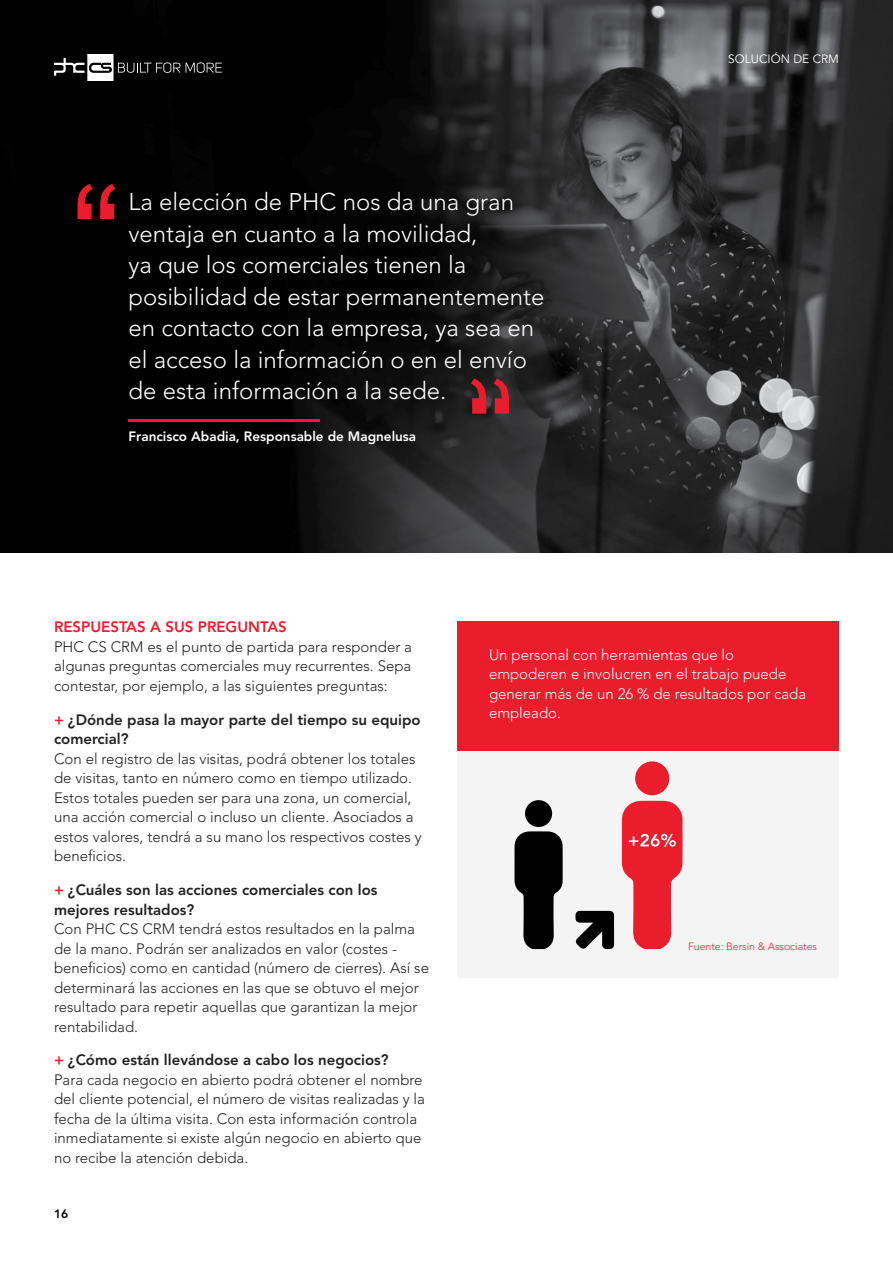
<style>
.page{position:relative;width:893px;height:1263px;background:#fff}
.page>*{position:absolute;margin:0;border:0;box-sizing:border-box;transform-origin:0 0}
.t1{font:150px "Arial";color:#ea1d2c}
.t2{font:300 24px/31.5px "Avenir LT Std";color:#fff}
.t3{font:300 15px/19.5px "Avenir LT Std";color:#222121}
.t4{font:300 15px/19.5px "Avenir LT Std";color:#fff}
.t5{font:800 15px/19.5px "Avenir LT Std";color:#222121}
.t6{font:800 15px "Avenir LT Std";color:#ea1d2c}
.t7{font:800 13.5px "Avenir LT Std";color:#fff}
.t8{font:12px "Avenir LT Std";color:#fff}
.t9{font:800 12px "Avenir LT Std";color:#000}
.t10{font:300 10.5px "Avenir LT Std";color:#ea1d2c}
.s1{color:#ea1d2c}
.s2{font-weight:800;color:#ea1d2c}
.s3{font-weight:800}
</style>
<div class="page">
<img style="left:0;top:0;width:893px;height:552px">
<svg style="left:54px;top:54px;width:168px;height:27px;background:#373737"></svg>
<svg style="left:54px;top:164px;width:498px;height:300px;background:#09090a"></svg>
<hr style="left:128px;top:419px;width:191px;height:3px;background:#ea1d2c">
<div style="left:457px;top:750px;width:382px;height:228px;background:#f4f4f4"></div>
<div style="left:457px;top:621px;width:382px;height:129px;background:#ea1d2c"></div>
<svg style="left:514px;top:831px;width:49px;height:118px"></svg>
<div style="left:525px;top:800px;width:27px;height:27px;background:#000;border-radius:50%"></div>
<svg style="left:575px;top:911px;width:39px;height:38px"></svg>
<svg style="left:622px;top:801px;width:61px;height:148px"></svg>
<div style="left:635px;top:761px;width:34px;height:34px;background:#ea1d2c;border-radius:50%"></div>
<svg style="left:471px;top:378px;width:38px;height:36px"></svg>
<h1 class="t1" style="left:71px;top:137px;width:51px">“</h1>
<p class="t2" style="left:128px;top:186px;width:418px">La elección de PHC nos da una gran ventaja en cuanto a la movilidad,<br>ya que los comerciales tienen la posibilidad de estar permanentemente en contacto con la empresa, ya sea en el acceso la información o en el envío de esta información a la sede.</p>
<p class="t7" style="left:128px;top:429px;width:289px">Francisco Abadia, Responsable de Magnelusa</p>
<p class="t8" style="left:728px;top:52px;width:112px">SOLUCIÓN DE CRM</p>
<p class="t6" style="left:54px;top:618px;width:234px">RESPUESTAS A SUS PREGUNTAS</p>
<p class="t3" style="left:54px;top:637px;width:359px;text-align:justify">PHC CS CRM es el punto de partida para responder a algunas preguntas comerciales muy recurrentes. Sepa contestar, por ejemplo, a las siguientes preguntas:</p>
<p class="t5" style="left:54px;top:710px;width:368px"><span class="s1">+</span> ¿Dónde pasa la mayor parte del tiempo su equipo comercial?</p>
<p class="t3" style="left:54px;top:749px;width:369px">Con el registro de las visitas, podrá obtener los totales de visitas, tanto en número como en tiempo utilizado.<br>Estos totales pueden ser para una zona, un comercial, una acción comercial o incluso un cliente. Asociados a estos valores, tendrá a su mano los respectivos costes y beneficios.</p>
<p class="t5" style="left:54px;top:880px;width:325px"><span class="s1">+</span> ¿Cuáles son las acciones comerciales con los mejores resultados?</p>
<p class="t3" style="left:54px;top:919px;width:376px">Con PHC CS CRM tendrá estos resultados en la palma de la mano. Podrán ser analizados en valor (costes - beneficios) como en cantidad (número de cierres). Así se determinará las acciones en las que se obtuvo el mejor resultado para repetir aquellas que garantizan la mejor rentabilidad.</p>
<p class="t3" style="left:54px;top:1050px;width:372px"><span class="s2">+</span> <span class="s3">¿Cómo están llevándose a cabo los negocios?<br></span>Para cada negocio en abierto podrá obtener el nombre del cliente potencial, el número de visitas realizadas y la fecha de la última visita. Con esta información controla inmediatamente si existe algún negocio en abierto que no recibe la atención debida.</p>
<p class="t9" style="left:54px;top:1207px;width:16px">16</p>
<p class="t4" style="left:489px;top:645px;width:319px">Un personal con herramientas que lo empoderen e involucren en el trabajo puede generar más de un 26 % de resultados por cada empleado.</p>
<p class="t10" style="left:688px;top:940px;width:130px">Fuente: Bersin &amp; Associates</p>
</div>
